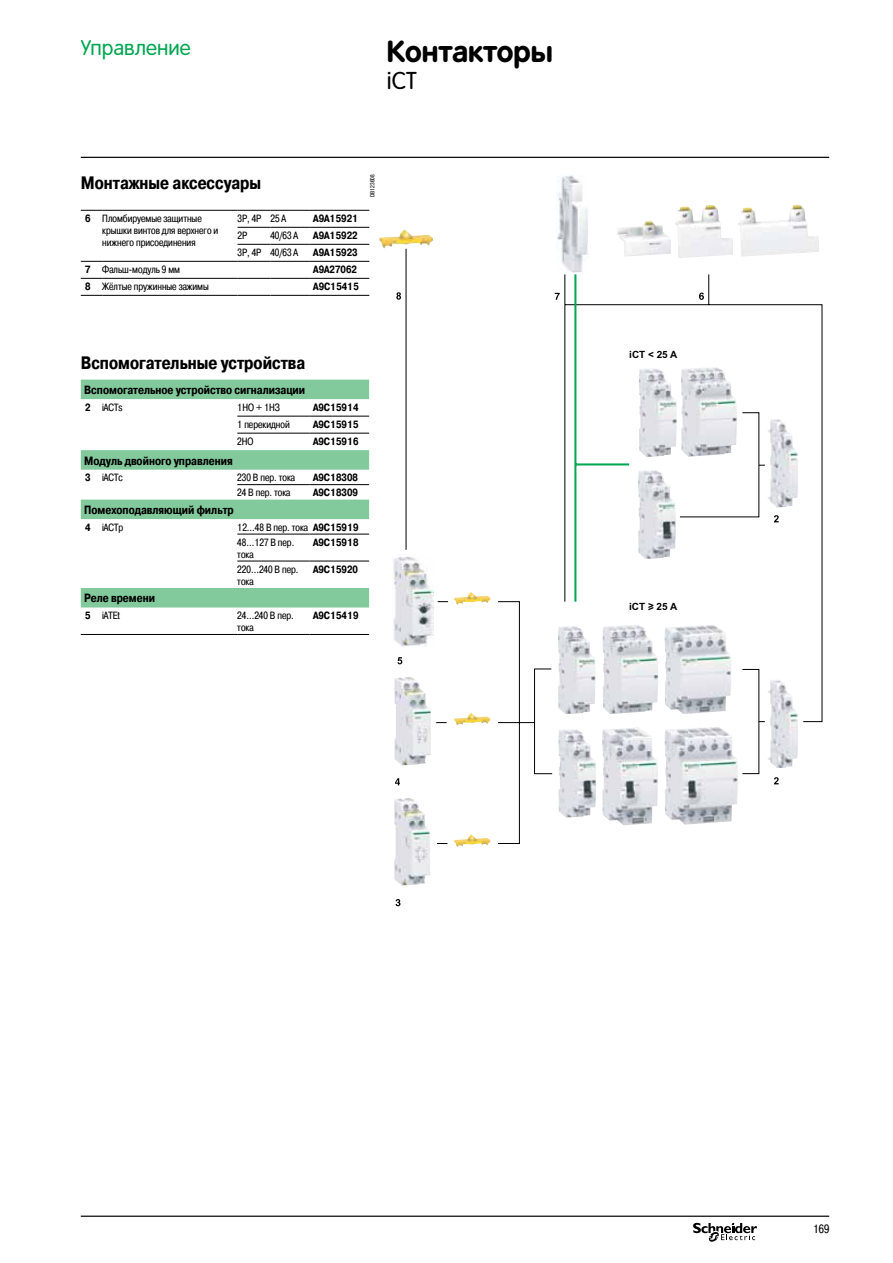
<style>
.page{position:relative;width:893px;height:1263px;background:#fff}
.page>*{position:absolute;margin:0;border:0;box-sizing:border-box;transform-origin:0 0}
.t1{font:700 30px "Rotonda";color:#000}
.t2{font:24px "Rotonda";color:#000}
.t3{font:21px "Rotonda";color:#00a651}
.t4{font:700 18px "Pragmatica Cond C";color:#000}
.t5{font:700 12px "Pragmatica Cond C";color:#000}
.t6{font:12px "Pragmatica Cond C";color:#000}
.t7{font:10.5px/12px "Pragmatica Cond C";color:#000}
.t8{font:700 10.5px "Pragmatica Cond C";color:#000}
.t9{font:700 10.05px "Arial";color:#000}
.t10{font:6px "Pragmatica Cond C";color:#000}
.s1{font-weight:700}
.s2{font-family:"Graph Schneider"}
</style>
<div class="page">
<hr style="left:81px;top:157px;width:748px;height:1px;background:#000">
<hr style="left:81px;top:1215px;width:748px;height:2px;background:#000">
<svg style="left:693px;top:1223px;width:64px;height:19px"></svg>
<svg style="left:81px;top:380px;width:288px;height:227px"></svg>
<hr style="left:237px;top:416px;width:73px;height:1px;background:#000">
<hr style="left:310px;top:416px;width:59px;height:1px;background:#000">
<hr style="left:237px;top:433px;width:73px;height:1px;background:#000">
<hr style="left:310px;top:433px;width:59px;height:1px;background:#000">
<hr style="left:237px;top:484px;width:73px;height:1px;background:#000">
<hr style="left:310px;top:484px;width:59px;height:1px;background:#000">
<hr style="left:237px;top:534px;width:73px;height:1px;background:#000">
<hr style="left:310px;top:534px;width:59px;height:1px;background:#000">
<hr style="left:237px;top:561px;width:73px;height:1px;background:#000">
<hr style="left:310px;top:561px;width:59px;height:1px;background:#000">
<svg style="left:81px;top:634px;width:21px;height:1px"></svg>
<hr style="left:102px;top:634px;width:135px;height:1px;background:#000">
<hr style="left:237px;top:634px;width:73px;height:1px;background:#000">
<hr style="left:310px;top:634px;width:59px;height:1px;background:#000">
<svg style="left:81px;top:210px;width:21px;height:1px"></svg>
<hr style="left:238px;top:210px;width:32px;height:1px;background:#000">
<hr style="left:270px;top:210px;width:40px;height:1px;background:#000">
<hr style="left:310px;top:210px;width:59px;height:1px;background:#000">
<hr style="left:238px;top:227px;width:32px;height:1px;background:#000">
<hr style="left:270px;top:227px;width:40px;height:1px;background:#000">
<hr style="left:310px;top:227px;width:59px;height:1px;background:#000">
<hr style="left:238px;top:244px;width:32px;height:1px;background:#000">
<hr style="left:270px;top:244px;width:40px;height:1px;background:#000">
<hr style="left:310px;top:244px;width:59px;height:1px;background:#000">
<svg style="left:81px;top:261px;width:21px;height:1px"></svg>
<hr style="left:102px;top:261px;width:136px;height:1px;background:#000">
<hr style="left:238px;top:261px;width:32px;height:1px;background:#000">
<hr style="left:270px;top:261px;width:40px;height:1px;background:#000">
<hr style="left:310px;top:261px;width:59px;height:1px;background:#000">
<svg style="left:81px;top:278px;width:21px;height:1px"></svg>
<hr style="left:102px;top:278px;width:136px;height:1px;background:#000">
<hr style="left:238px;top:278px;width:32px;height:1px;background:#000">
<hr style="left:270px;top:278px;width:40px;height:1px;background:#000">
<hr style="left:310px;top:278px;width:59px;height:1px;background:#000">
<hr style="left:102px;top:210px;width:136px;height:1px;background:#000">
<svg style="left:81px;top:295px;width:21px;height:1px"></svg>
<hr style="left:102px;top:295px;width:136px;height:1px;background:#000">
<hr style="left:238px;top:295px;width:32px;height:1px;background:#000">
<hr style="left:270px;top:295px;width:40px;height:1px;background:#000">
<hr style="left:310px;top:295px;width:59px;height:1px;background:#000">
<svg style="left:405px;top:248px;width:418px;height:474px"></svg>
<hr style="left:575px;top:463px;width:54px;height:2px;background:#00a651">
<hr style="left:574px;top:274px;width:2px;height:328px;background:#00a651">
<svg style="left:555px;top:293px;width:5px;height:7px"></svg>
<svg style="left:699px;top:293px;width:5px;height:7px"></svg>
<svg style="left:774px;top:777px;width:5px;height:7px"></svg>
<svg style="left:774px;top:515px;width:5px;height:7px"></svg>
<svg style="left:396px;top:292px;width:5px;height:8px"></svg>
<svg style="left:436px;top:601px;width:117px;height:243px"></svg>
<svg style="left:395px;top:778px;width:5px;height:7px"></svg>
<svg style="left:396px;top:899px;width:4px;height:7px"></svg>
<svg style="left:397px;top:657px;width:5px;height:7px"></svg>
<svg style="left:679px;top:412px;width:86px;height:310px"></svg>
<img style="left:379px;top:229px;width:54px;height:19px">
<img style="left:454px;top:592px;width:36px;height:13px">
<img style="left:454px;top:713px;width:36px;height:12px">
<img style="left:454px;top:834px;width:36px;height:13px">
<img style="left:616px;top:221px;width:55px;height:35px">
<img style="left:675px;top:205px;width:58px;height:53px">
<img style="left:738px;top:205px;width:81px;height:52px">
<img style="left:557px;top:175px;width:32px;height:97px">
<img style="left:393px;top:554px;width:40px;height:92px">
<img style="left:394px;top:677px;width:37px;height:88px">
<img style="left:394px;top:798px;width:36px;height:87px">
<img style="left:767px;top:419px;width:31px;height:89px">
<img style="left:767px;top:679px;width:31px;height:89px">
<img style="left:639px;top:368px;width:38px;height:89px">
<img style="left:681px;top:367px;width:56px;height:90px">
<img style="left:638px;top:470px;width:38px;height:89px">
<img style="left:558px;top:626px;width:37px;height:88px">
<img style="left:665px;top:625px;width:66px;height:89px">
<img style="left:602px;top:625px;width:56px;height:89px">
<img style="left:558px;top:729px;width:38px;height:89px">
<img style="left:602px;top:727px;width:56px;height:98px">
<img style="left:665px;top:727px;width:73px;height:97px">
<p class="t3" style="left:81px;top:36px;width:111px">Управление</p>
<p class="t1" style="left:387px;top:34px;width:167px">Контакторы</p>
<p class="t2" style="left:387px;top:67px;width:31px">iCT</p>
<p class="t4" style="left:81px;top:172px;width:182px">Монтажные аксессуары</p>
<p class="t7" style="left:102px;top:212px;width:118px;text-indent:-17px"><span class="s1">6</span> Пломбируемые защитные крышки винтов для верхнего и нижнего присоединения</p>
<p class="t7" style="left:238px;top:212px;width:50px">3P, 4P 25 A</p>
<p class="t8" style="left:313px;top:212px;width:47px">A9A15921</p>
<p class="t7" style="left:238px;top:229px;width:11px">2P</p>
<p class="t7" style="left:270px;top:229px;width:29px">40/63 A</p>
<p class="t8" style="left:313px;top:229px;width:46px">A9A15922</p>
<p class="t7" style="left:238px;top:246px;width:62px">3P, 4P 40/63 A</p>
<p class="t8" style="left:313px;top:246px;width:46px">A9A15923</p>
<p class="t7" style="left:85px;top:263px;width:97px"><span class="s1">7</span> Фальш-модуль 9 мм</p>
<p class="t8" style="left:313px;top:263px;width:45px">A9A27062</p>
<p class="t7" style="left:85px;top:280px;width:125px"><span class="s1">8</span> Жёлтые пружинные зажимы</p>
<p class="t8" style="left:313px;top:280px;width:47px">A9C15415</p>
<p class="t10" style="left:369px;top:197px;width:24px;rotate:-90deg">DB123608</p>
<p class="t4" style="left:81px;top:353px;width:226px">Вспомогательные устройства</p>
<p class="t5" style="left:84px;top:383px;width:223px">Вспомогательное устройство сигнализации</p>
<p class="t7" style="left:85px;top:401px;width:39px"><span class="s1">2</span> iACTs</p>
<p class="t7" style="left:237px;top:401px;width:44px">1НО + 1НЗ</p>
<p class="t8" style="left:313px;top:401px;width:47px">A9C15914</p>
<p class="t7" style="left:237px;top:418px;width:54px">1 перекидной</p>
<p class="t8" style="left:313px;top:418px;width:47px">A9C15915</p>
<p class="t7" style="left:237px;top:435px;width:18px">2НО</p>
<p class="t8" style="left:313px;top:435px;width:47px">A9C15916</p>
<p class="t5" style="left:84px;top:454px;width:150px">Модуль двойного управления</p>
<p class="t7" style="left:85px;top:472px;width:39px"><span class="s1">3</span> iACTc</p>
<p class="t7" style="left:237px;top:472px;width:59px">230 В пер. тока</p>
<p class="t8" style="left:313px;top:472px;width:47px">A9C18308</p>
<p class="t7" style="left:237px;top:487px;width:55px">24 В пер. тока</p>
<p class="t8" style="left:313px;top:487px;width:47px">A9C18309</p>
<p class="t5" style="left:84px;top:503px;width:151px">Помехоподавляющий фильтр</p>
<p class="t7" style="left:85px;top:521px;width:40px"><span class="s1">4</span> iACTp</p>
<p class="t7" style="left:237px;top:520px;width:123px;line-height:15px">12...48 В пер. тока <span class="s1">A9C15919<br></span>48...127 В пер.</p>
<p class="t7" style="left:237px;top:548px;width:18px">тока</p>
<p class="t8" style="left:313px;top:536px;width:47px">A9C15918</p>
<p class="t7" style="left:237px;top:563px;width:63px">220...240 В пер. тока</p>
<p class="t8" style="left:313px;top:563px;width:47px">A9C15920</p>
<p class="t5" style="left:84px;top:592px;width:72px">Реле времени</p>
<p class="t7" style="left:85px;top:609px;width:37px"><span class="s1">5</span> iATEt</p>
<p class="t7" style="left:237px;top:609px;width:58px">24...240 В пер. тока</p>
<p class="t8" style="left:313px;top:610px;width:47px">A9C15419</p>
<p class="t9" style="left:629px;top:348px;width:50px">iCT &lt; 25 A</p>
<p class="t9" style="left:629px;top:600px;width:50px">iCT <span class="s2">u</span> 25 A</p>
<p class="t6" style="left:813px;top:1222px;width:18px">169</p>
</div>
